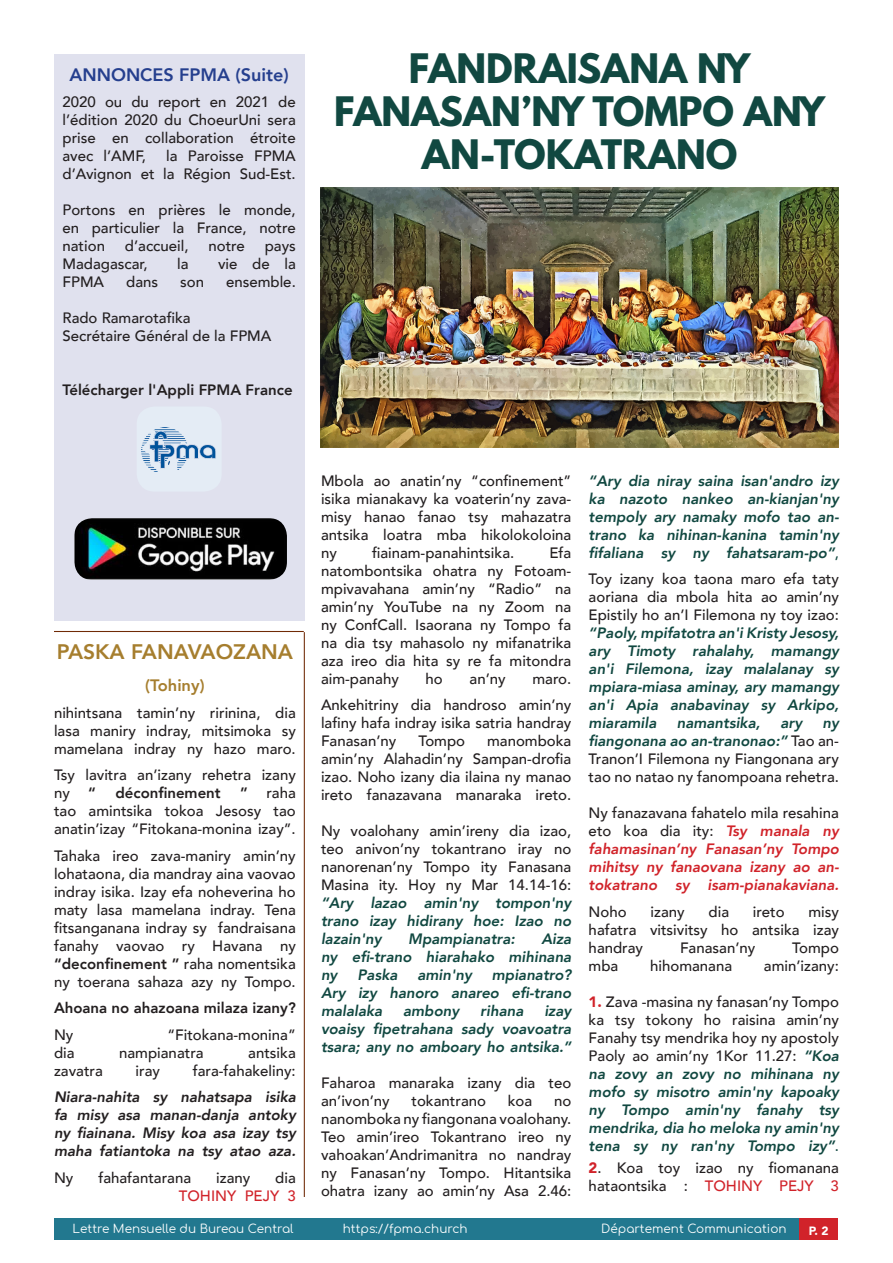
<style>
.page{position:relative;width:893px;height:1263px;background:#fff}
.page>*{position:absolute;margin:0;border:0;box-sizing:border-box;transform-origin:0 0}
.t1{font:700 36px/43.2px "League Spartan";color:#114841;text-align:center}
.t2{font:800 21px "Avenir";color:#a67e2e}
.t3{font:800 18px "Avenir";color:#253f8e}
.t4{font:800 16.5px "Avenir";color:#a67e2e}
.t5{font:500 15px/18px "Avenir";color:#231f20;text-align:justify}
.t6{font:italic 800 15px/18px "Avenir";color:#114841;text-align:justify}
.t7{font:italic 800 15px/18px "Avenir";color:#d1232a;text-align:justify}
.t8{font:italic 800 15px/18px "Avenir";color:#231f20;text-align:justify}
.t9{font:800 15px "Avenir";color:#231f20}
.t10{font:500 15px "Avenir";color:#d1232a}
.t11{font:12px "Comfortaa";color:#fff}
.t12{font:900 12px "Avenir";color:#fff}
.s1{font-weight:800}
.s2{font-weight:500;font-style:normal}
.s3{font-weight:800;font-style:italic;color:#114841}
.s4{font-weight:500;font-style:normal;color:#231f20}
.s5{font-weight:900;font-style:normal;color:#d1232a}
.s6{font-weight:900;color:#d1232a}
.s7{color:#d1232a}
</style>
<div class="page">
<div style="left:54px;top:1218px;width:744px;height:22px;background:#22788f"></div>
<div style="left:800px;top:1218px;width:38px;height:22px;background:#d1232a"></div>
<div style="left:54px;top:54px;width:250px;height:567px;background:#e0e1ee"></div>
<div style="left:137px;top:406px;width:85px;height:86px;background:#e4ecf5;border-radius:18px"></div>
<img style="left:142px;top:427px;width:74px;height:45px">
<img style="left:74px;top:518px;width:213px;height:62px">
<img style="left:320px;top:188px;width:519px;height:259px">
<hr style="left:304px;top:632px;width:1px;height:565px;background:#702a06">
<hr style="left:54px;top:631px;width:250px;height:1px;background:#702a06">
<p class="t3" style="left:69px;top:60px;width:221px">ANNONCES FPMA (Suite)</p>
<p class="t5" style="left:63px;top:92px;width:235px">2020 ou du report en 2021 de l’édition 2020 du ChoeurUni sera prise en collaboration étroite avec l’AMF,</p>
<p class="t5" style="left:63px;top:146px;width:235px;text-align:right">la Paroisse FPMA<br>d’Avignon et la Région Sud-Est.</p>
<p class="t5" style="left:63px;top:200px;width:235px">Portons en prières le monde, en particulier la France, notre nation</p>
<p class="t5" style="left:125px;top:236px;width:65px">d’accueil,</p>
<p class="t5" style="left:208px;top:236px;width:38px">notre</p>
<p class="t5" style="left:265px;top:236px;width:33px">pays</p>
<p class="t5" style="left:63px;top:254px;width:87px">Madagascar,</p>
<p class="t5" style="left:177px;top:254px;width:13px">la</p>
<p class="t5" style="left:218px;top:254px;width:79px">vie de la</p>
<p class="t5" style="left:63px;top:272px;width:43px">FPMA</p>
<p class="t5" style="left:126px;top:272px;width:33px">dans</p>
<p class="t5" style="left:180px;top:272px;width:25px">son</p>
<p class="t5" style="left:226px;top:272px;width:71px">ensemble.</p>
<p class="t5" style="left:63px;top:308px;width:210px">Rado Ramarotafika<br>Secrétaire Général de la FPMA</p>
<p class="t9" style="left:63px;top:378px;width:232px">Télécharger l'Appli FPMA France</p>
<h1 class="t1" style="left:334px;top:46px;width:492px">FANDRAISANA NY<br>FANASAN’NY TOMPO ANY<br>AN-TOKATRANO</h1>
<h2 class="t2" style="left:57px;top:635px;width:238px">PASKA FANAVAOZANA</h2>
<p class="t4" style="left:145px;top:672px;width:61px">(Tohiny)</p>
<p class="t5" style="left:54px;top:702px;width:243px">nihintsana tamin’ny ririnina, dia lasa maniry indray, mitsimoka sy mamelana indray ny hazo maro.</p>
<p class="t5" style="left:54px;top:765px;width:243px">Tsy lavitra an’izany rehetra izany ny <span class="s1">“</span></p>
<p class="t9" style="left:115px;top:781px;width:107px">déconfinement</p>
<p class="t5" style="left:54px;top:783px;width:243px;text-indent:186px"><span class="s1">”</span> raha tao amintsika tokoa Jesosy tao anatin’izay “Fitokana-monina izay”.</p>
<p class="t5" style="left:54px;top:845px;width:243px">Tahaka ireo zava-maniry amin’ny lohataona, dia mandray aina vaovao indray isika. Izay efa noheverina ho maty lasa mamelana indray. Tena fitsanganana indray sy fandraisana fanahy vaovao ry Havana ny <span class="s1">“deconfinement ”</span> raha nomentsika ny toerana sahaza azy ny Tompo.</p>
<p class="t9" style="left:54px;top:996px;width:243px">Ahoana no ahazoana milaza izany?</p>
<p class="t5" style="left:54px;top:1024px;width:21px">Ny</p>
<p class="t5" style="left:167px;top:1024px;width:130px">“Fitokana-monina”</p>
<p class="t5" style="left:54px;top:1042px;width:22px">dia</p>
<p class="t5" style="left:119px;top:1042px;width:86px">nampianatra</p>
<p class="t5" style="left:248px;top:1042px;width:49px">antsika</p>
<p class="t5" style="left:54px;top:1060px;width:50px">zavatra</p>
<p class="t5" style="left:136px;top:1060px;width:26px">iray</p>
<p class="t5" style="left:193px;top:1060px;width:105px">fara-fahakeliny:</p>
<p class="t8" style="left:54px;top:1088px;width:243px">Niara-nahita sy nahatsapa isika fa misy asa manan-danja antoky ny fiainana. Misy koa asa izay tsy maha fatiantoka na tsy atao aza.</p>
<p class="t5" style="left:54px;top:1167px;width:21px">Ny</p>
<p class="t5" style="left:98px;top:1167px;width:94px">fahafantarana</p>
<p class="t5" style="left:216px;top:1167px;width:36px">izany</p>
<p class="t5" style="left:275px;top:1167px;width:22px">dia</p>
<p class="t10" style="left:179px;top:1182px;width:118px">TOHINY PEJY 3</p>
<p class="t5" style="left:321px;top:471px;width:252px">Mbola ao anatin’ny “confinement” isika mianakavy ka voaterin’ny zava&shy;misy hanao fanao tsy mahazatra antsika loatra mba hikolokoloina ny</p>
<p class="t5" style="left:321px;top:543px;width:252px;text-indent:228px">Efa natombontsika ohatra ny Fotoam&shy;mpivavahana amin’ny “Radio” na amin’ny YouTube na ny Zoom na ny ConfCall. Isaorana ny Tompo fa na dia tsy mahasolo ny mifanatrika aza ireo dia hita sy re fa mitondra aim-panahy</p>
<p class="t5" style="left:372px;top:543px;width:144px">fiainam-panahintsika.</p>
<p class="t5" style="left:426px;top:669px;width:19px">ho</p>
<p class="t5" style="left:470px;top:669px;width:38px">an’ny</p>
<p class="t5" style="left:321px;top:664px;width:252px;line-height:26.5px;text-align:right">maro.<br>Ankehitriny dia handroso amin’ny</p>
<p class="t5" style="left:321px;top:713px;width:252px">lafiny hafa indray isika satria handray<br>Fanasan’ny</p>
<p class="t5" style="left:321px;top:731px;width:252px;text-indent:166px">manomboka amin’ny Alahadin’ny Sampan-drofia izao. Noho izany dia ilaina ny manao ireto fanazavana manaraka ireto.</p>
<p class="t5" style="left:321px;top:821px;width:252px">Ny voalohany amin’ireny dia izao, teo anivon’ny tokantrano iray no nanorenan’ny Tompo ity Fanasana Masina ity. Hoy ny Mar 14.14-16:</p>
<p class="t6" style="left:321px;top:894px;width:252px">“Ary lazao amin'ny tompon'ny trano izay hidirany hoe: Izao no lazain'ny</p>
<p class="t5" style="left:418px;top:731px;width:48px">Tompo</p>
<p class="t6" style="left:321px;top:930px;width:252px;text-indent:220px">Aiza ny efi-trano hiarahako mihinana ny</p>
<p class="t6" style="left:408px;top:930px;width:108px">Mpampianatra:</p>
<p class="t6" style="left:357px;top:966px;width:41px">Paska</p>
<p class="t6" style="left:417px;top:966px;width:56px">amin'ny</p>
<p class="t6" style="left:321px;top:966px;width:252px;text-indent:171px">mpianatro?<br>Ary izy hanoro anareo efi-trano malalaka</p>
<p class="t6" style="left:403px;top:1002px;width:58px">ambony</p>
<p class="t6" style="left:480px;top:1002px;width:45px">rihana</p>
<p class="t6" style="left:321px;top:1002px;width:252px;text-indent:223px">izay voaisy fipetrahana sady voavoatra tsara; any no amboary ho antsika.”</p>
<p class="t5" style="left:321px;top:1073px;width:252px">Faharoa manaraka izany dia teo an’ivon’ny</p>
<p class="t5" style="left:411px;top:1091px;width:76px">tokantrano</p>
<p class="t5" style="left:508px;top:1091px;width:26px">koa</p>
<p class="t5" style="left:321px;top:1091px;width:252px;text-indent:233px">no nanomboka ny fiangonana voalohany.<br>Teo amin’ireo Tokantrano ireo ny vahoakan’Andrimanitra no nandray ny Fanasan’ny Tompo. Hitantsika ohatra izany ao amin’ny Asa 2.46:</p>
<p class="t6" style="left:589px;top:472px;width:252px">“Ary dia niray saina isan'andro izy ka nazoto nankeo an-kianjan'ny tempoly ary namaky mofo tao an&shy;trano ka nihinan-kanina tamin'ny fifaliana sy ny fahatsaram-po”<span class="s2">,</span></p>
<p class="t5" style="left:589px;top:569px;width:252px">Toy izany koa taona maro efa taty aoriana dia mbola hita ao amin’ny Epistily ho an’I Filemona ny toy izao:</p>
<p class="t6" style="left:589px;top:624px;width:252px">“Paoly, mpifatotra an'i Kristy Jesosy, ary Timoty rahalahy, mamangy an'i Filemona, izay malalanay sy mpiara-miasa aminay, ary mamangy an'i Apia anabavinay sy Arkipo, miaramila</p>
<p class="t6" style="left:677px;top:714px;width:85px">namantsika,</p>
<p class="t6" style="left:780px;top:714px;width:23px">ary</p>
<p class="t5" style="left:589px;top:713px;width:252px;text-indent:234px"><span class="s3">ny fiangonana ao an-tranonao:”</span> Tao an-Tranon’I Filemona ny Fiangonana ary tao no natao ny fanompoana rehetra.</p>
<p class="t7" style="left:589px;top:804px;width:252px"><span class="s4">Ny fanazavana fahatelo mila resahina eto koa dia ity:</span> Tsy manala ny fahamasinan’ny Fanasan’ny Tompo mihitsy ny fanaovana izany ao an&shy;tokatrano sy isam-pianakaviana.</p>
<p class="t5" style="left:589px;top:902px;width:40px">Noho</p>
<p class="t5" style="left:651px;top:902px;width:36px">izany</p>
<p class="t5" style="left:709px;top:902px;width:22px">dia</p>
<p class="t5" style="left:753px;top:902px;width:33px">ireto</p>
<p class="t5" style="left:589px;top:902px;width:252px;text-indent:220px">misy hafatra vitsivitsy ho antsika izay handray</p>
<p class="t5" style="left:680px;top:938px;width:77px">Fanasan’ny</p>
<p class="t5" style="left:792px;top:938px;width:48px">Tompo</p>
<p class="t5" style="left:589px;top:956px;width:31px">mba</p>
<p class="t5" style="left:650px;top:956px;width:84px">hihomanana</p>
<p class="t5" style="left:764px;top:956px;width:77px">amin’izany:</p>
<p class="t6" style="left:589px;top:993px;width:252px"><span class="s5">1.</span> <span class="s4">Zava -masina ny fanasan’ny Tompo ka tsy tokony ho raisina amin’ny Fanahy tsy mendrika hoy ny apostoly Paoly ao amin’ny 1Kor 11.27:</span> “Koa na zovy an zovy no mihinana ny mofo sy misotro amin'ny kapoaky ny Tompo amin'ny fanahy tsy mendrika, dia ho meloka ny amin'ny tena sy ny ran'ny Tompo izy”<span class="s2">.</span></p>
<p class="t5" style="left:589px;top:1158px;width:252px"><span class="s6">2</span>. Koa toy izao ny fiomanana hataontsika : <span class="s7">TOHINY PEJY 3</span></p>
<p class="t11" style="left:73px;top:1218px;width:222px">Lettre Mensuelle du Bureau Central</p>
<p class="t11" style="left:343px;top:1218px;width:126px">https://fpma.church</p>
<p class="t11" style="left:601px;top:1218px;width:187px">Département Communication</p>
<p class="t12" style="left:809px;top:1220px;width:21px">P. 2</p>
</div>
